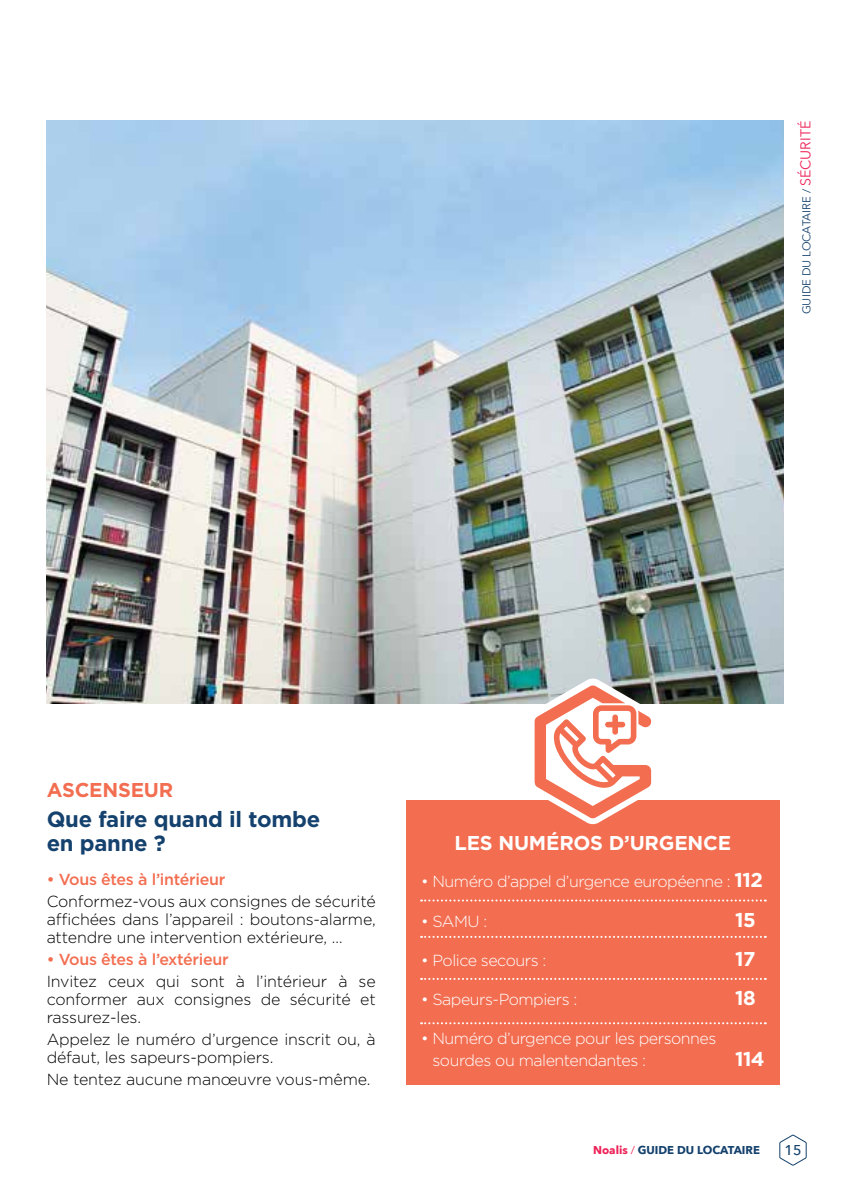
<style>
.page{position:relative;width:851px;height:1191px;background:#fff}
.page>*{position:absolute;margin:0;border:0;box-sizing:border-box;transform-origin:0 0}
.t1{font:700 22px/24.2px "Gotham";letter-spacing:-.01em;color:#14416d}
.t2{font:700 20px "Gotham";letter-spacing:-.01em;color:#fff}
.t3{font:700 20px "Gotham";letter-spacing:-.01em;color:#f36e51}
.t4{font:300 16px/18px "Gotham";letter-spacing:-.01em;color:#000;text-align:justify}
.t5{font:300 16px/22px "Gotham";letter-spacing:-.03em;color:#fff}
.t6{font:500 16px "Gotham";letter-spacing:-.02em;color:#f36e51}
.t7{font:500 14.2px "Avenir Next";color:#14416d}
.t8{font:11.4px "Avenir Next";color:#14416d}
.t9{font:700 11.4px "Avenir Next";color:#14416d}
.s1{font-size:14.2px;color:#ee2157}
.s2{font-weight:700;font-size:20px}
.s3{color:#ee2157}
.s4{font-weight:400;color:#ee2157}
</style>
<div class="page">
<img style="left:47px;top:121px;width:736px;height:582px">
<svg style="left:779px;top:1134px;width:27px;height:32px"></svg>
<div style="left:406px;top:800px;width:373px;height:285px;background:#f36e51"></div>
<svg style="left:525px;top:674px;width:137px;height:151px"></svg>
<svg style="left:421px;top:899px;width:344px;height:2px"></svg>
<svg style="left:421px;top:936px;width:344px;height:2px"></svg>
<svg style="left:421px;top:978px;width:344px;height:2px"></svg>
<svg style="left:421px;top:1022px;width:344px;height:2px"></svg>
<p class="t8" style="left:796px;top:314px;width:195px;rotate:-90deg">GUIDE DU LOCATAIRE / <span class="s1">SÉCURITÉ</span></p>
<p class="t3" style="left:47px;top:777px;width:128px">ASCENSEUR</p>
<h1 class="t1" style="left:47px;top:807px;width:275px">Que faire quand il tombe en panne ?</h1>
<p class="t6" style="left:47px;top:868px;width:180px">• Vous êtes à l’intérieur</p>
<p class="t4" style="left:47px;top:891px;width:330px">Conformez-vous aux consignes de sécurité affichées dans l’appareil : boutons-alarme, attendre une intervention extérieure, …</p>
<p class="t6" style="left:47px;top:948px;width:183px">• Vous êtes à l’extérieur</p>
<p class="t4" style="left:47px;top:971px;width:330px">Invitez ceux qui sont à l’intérieur à se conformer aux consignes de sécurité et rassurez-les.</p>
<p class="t4" style="left:47px;top:1029px;width:330px">Appelez le numéro d’urgence inscrit ou, à défaut, les sapeurs-pompiers.</p>
<p class="t4" style="left:47px;top:1069px;width:325px">Ne tentez aucune manœuvre vous-même.</p>
<p class="t2" style="left:454px;top:829px;width:278px">LES NUMÉROS D’URGENCE</p>
<p class="t5" style="left:421px;top:870px;width:343px">• Numéro d’appel d’urgence européenne : <span class="s2">112</span></p>
<p class="t5" style="left:421px;top:909px;width:68px">• SAMU :</p>
<p class="t2" style="left:735px;top:906px;width:22px">15</p>
<p class="t5" style="left:421px;top:948px;width:127px">• Police secours :</p>
<p class="t2" style="left:735px;top:945px;width:22px">17</p>
<p class="t5" style="left:421px;top:987px;width:158px">• Sapeurs-Pompiers :</p>
<p class="t2" style="left:735px;top:984px;width:22px">18</p>
<p class="t5" style="left:432px;top:1026px;width:285px;text-indent:-11px">• Numéro d’urgence pour les personnes sourdes ou malentendantes :</p>
<p class="t2" style="left:735px;top:1045px;width:31px">114</p>
<p class="t9" style="left:593px;top:1139px;width:168px"><span class="s3">Noalis</span> <span class="s4">/</span> GUIDE DU LOCATAIRE</p>
<p class="t7" style="left:784px;top:1138px;width:18px">15</p>
</div>
